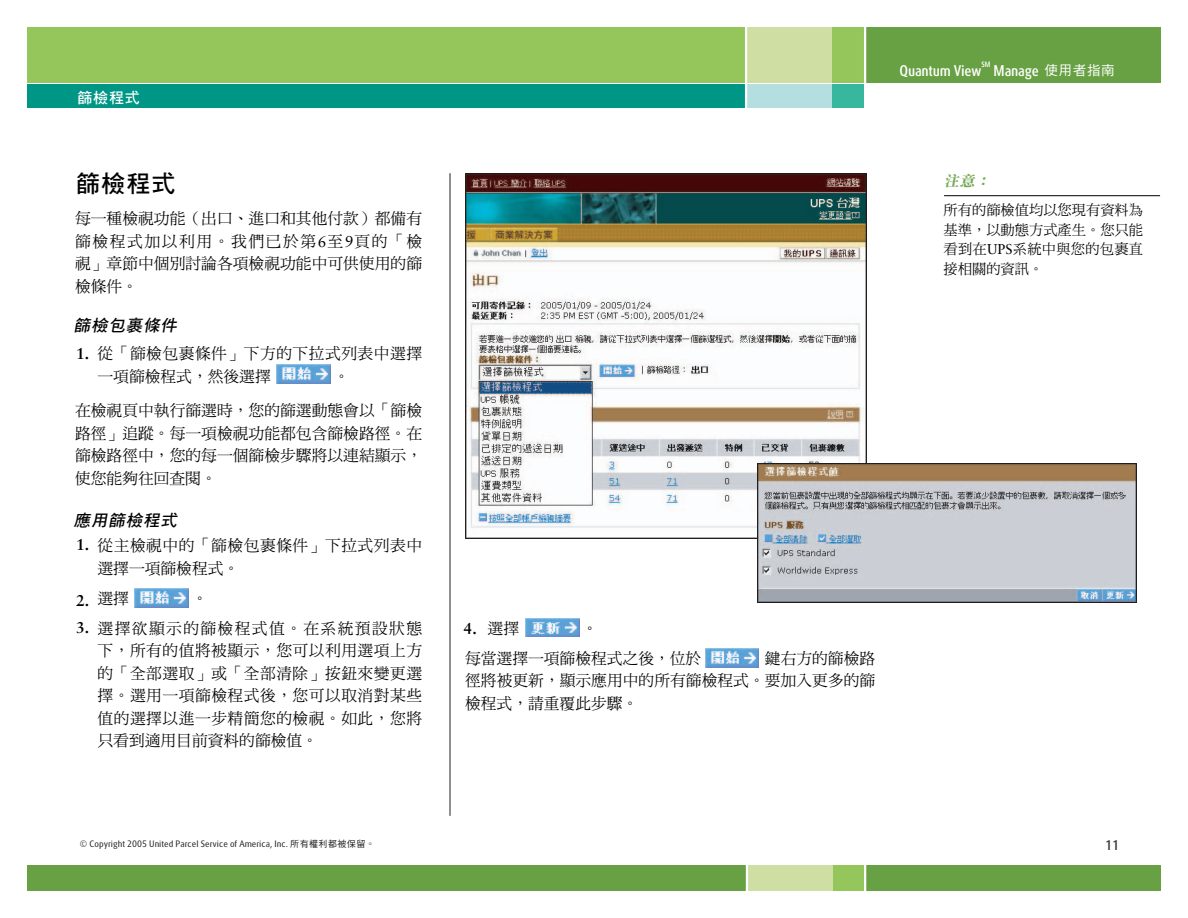
<style>
.page{position:relative;width:1188px;height:918px;background:#fff}
.page>*{position:absolute;margin:0;border:0;box-sizing:border-box;transform-origin:0 0}
.t1{font:24px "DF Hei Bold B5";color:#000}
.t2{font:italic 16.2px "DF Hei Bold B5";color:#000}
.t3{font:15.75px/22.5px "DF Ming Medium B5";color:#000;text-align:justify}
.t4{font:15.75px/22.5px "DF Ming Medium B5";letter-spacing:.03em;color:#000}
.t5{font:15.75px/30px "DF Ming Medium B5";letter-spacing:.09em;color:#000}
.t6{font:700 15.75px/27.2px "Sabon";color:#000}
.t7{font:500 condensed 15px "UPS Sans";letter-spacing:-.015em;color:#fff}
.t8{font:15px "DF Hei Bold B5";letter-spacing:.05em;color:#fff}
.t9{font:italic 14.7px "DF Li Song Bold B5";color:#73a954}
.t10{font:14.25px/19.5px "DF Ming Medium B5";color:#000;text-align:justify}
.t11{font:500 condensed 13.5px "UPS Sans";color:#323436}
.t12{font:9px "UPS Sans";color:#231f20}
.t13{font:500 condensed 7.5px "UPS Sans";color:#fff}
.s1{font-family:"Sabon"}
.s2{font-family:"DF Hei Medium B5";font-weight:400;font-stretch:normal;font-size:13.5px}
.s3{font-family:"DF Hei Medium B5"}
</style>
<div class="page">
<hr style="left:944px;top:195px;width:216px;height:1px;background:#000">
<img style="left:705px;top:649px;width:54px;height:19px">
<img style="left:525px;top:618px;width:54px;height:19px">
<img style="left:135px;top:588px;width:53px;height:19px">
<img style="left:277px;top:365px;width:54px;height:19px">
<div style="left:829px;top:85px;width:36px;height:23px;background:#36b79e"></div>
<div style="left:746px;top:85px;width:86px;height:23px;background:#b5dee0"></div>
<div style="left:27px;top:85px;width:720px;height:23px;background:#009686"></div>
<div style="left:27px;top:27px;width:1134px;height:56px;background:#95c65b"></div>
<div style="left:746px;top:27px;width:120px;height:56px;background:#cfdfa3"></div>
<div style="left:832px;top:27px;width:34px;height:56px;background:#95c65b"></div>
<div style="left:866px;top:27px;width:295px;height:56px;background:#68a144"></div>
<hr style="left:745px;top:17px;width:2px;height:92px;background:#fff">
<hr style="left:864px;top:22px;width:2px;height:92px;background:#fff">
<div style="left:27px;top:865px;width:855px;height:26px;background:#68a144"></div>
<div style="left:796px;top:865px;width:365px;height:26px;background:#68a144"></div>
<div style="left:791px;top:866px;width:74px;height:25px;background:#95c65b"></div>
<div style="left:746px;top:865px;width:87px;height:26px;background:#cfdfa3"></div>
<hr style="left:864px;top:864px;width:2px;height:34px;background:#fff">
<hr style="left:746px;top:864px;width:2px;height:34px;background:#fff">
<hr style="left:450px;top:173px;width:1px;height:643px;background:#231f20">
<img style="left:466px;top:173px;width:400px;height:366px">
<img style="left:758px;top:463px;width:378px;height:140px">
<p class="t8" style="left:75px;top:90px;width:64px">篩檢程式</p>
<p class="t8" style="left:78px;top:90px;width:64px">篩檢程式</p>
<h1 class="t1" style="left:76px;top:171px;width:101px">篩檢程式</h1>
<p class="t3" style="left:75px;top:208px;width:349px">每一種檢視功能（出口、進口和其他付款）都備有篩檢程式加以利用。我們已於第<span class="s1">6</span>至<span class="s1">9</span>頁的「檢視」章節中個別討論各項檢視功能中可供使用的篩檢條件。</p>
<p class="t2" style="left:74px;top:317px;width:108px">篩檢包裹條件</p>
<p class="t4" style="left:98px;top:343px;width:326px">從「篩檢包裹條件」下方的下拉式列表中選擇一項篩檢程式，然後選擇</p>
<p class="t6" style="left:76px;top:339px;width:15px">1.</p>
<p class="t3" style="left:75px;top:360px;width:349px;line-height:34.5px;text-indent:259px">。<br>在檢視頁中執行篩選時，您的篩選動態會以「篩檢</p>
<p class="t3" style="left:75px;top:423px;width:349px">路徑」追蹤。每一項檢視功能都包含篩檢路徑。在篩檢路徑中，您的每一個篩檢步驟將以連結顯示，使您能夠往回查閱。</p>
<p class="t2" style="left:74px;top:512px;width:108px">應用篩檢程式</p>
<p class="t6" style="left:76px;top:531px;width:15px">1.</p>
<p class="t6" style="left:76px;top:586px;width:15px">2.<br>3.</p>
<p class="t4" style="left:98px;top:535px;width:326px">從主檢視中的「篩檢包裹條件」下拉式列表中選擇一項篩檢程式。</p>
<p class="t3" style="left:98px;top:588px;width:33px">選擇</p>
<p class="t5" style="left:98px;top:584px;width:326px;text-indent:94px">。<br>選擇欲顯示的篩檢程式值。在系統預設狀態</p>
<p class="t3" style="left:98px;top:640px;width:326px">下，所有的值將被顯示，您可以利用選項上方的「全部選取」或「全部清除」按鈕來變更選擇。選用一項篩檢程式後，您可以取消對某些值的選擇以進一步精簡您的檢視。如此，您將只看到適用目前資料的篩檢值。</p>
<p class="t13" style="left:982px;top:60px;width:10px">SM</p>
<p class="t7" style="left:994px;top:62px;width:123px">Manage <span class="s2">使用者指南</span></p>
<p class="t7" style="left:900px;top:62px;width:84px">Quantum View</p>
<p class="t9" style="left:944px;top:174px;width:51px">注意：</p>
<p class="t10" style="left:944px;top:201px;width:201px">所有的篩檢值均以您現有資料為基準，以動態方式產生。您只能看到在<span class="s1">UPS</span>系統中與您的包裹直接相關的資訊。</p>
<p class="t3" style="left:488px;top:618px;width:33px">選擇</p>
<p class="t6" style="left:464px;top:614px;width:15px">4.</p>
<p class="t3" style="left:465px;top:614px;width:238px;line-height:30px;text-indent:117px">。<br>每當選擇一項篩檢程式之後，位於</p>
<p class="t3" style="left:465px;top:648px;width:412px;text-indent:300px">鍵右方的篩檢路徑將被更新，顯示應用中的所有篩檢程式。要加入更多的篩檢程式，請重覆此步驟。</p>
<p class="t12" style="left:80px;top:839px;width:297px">© Copyright 2005 United Parcel Service of America, Inc. <span class="s3">所有權利都被保留。</span></p>
<p class="t11" style="left:1105px;top:838px;width:15px">11</p>
</div>
